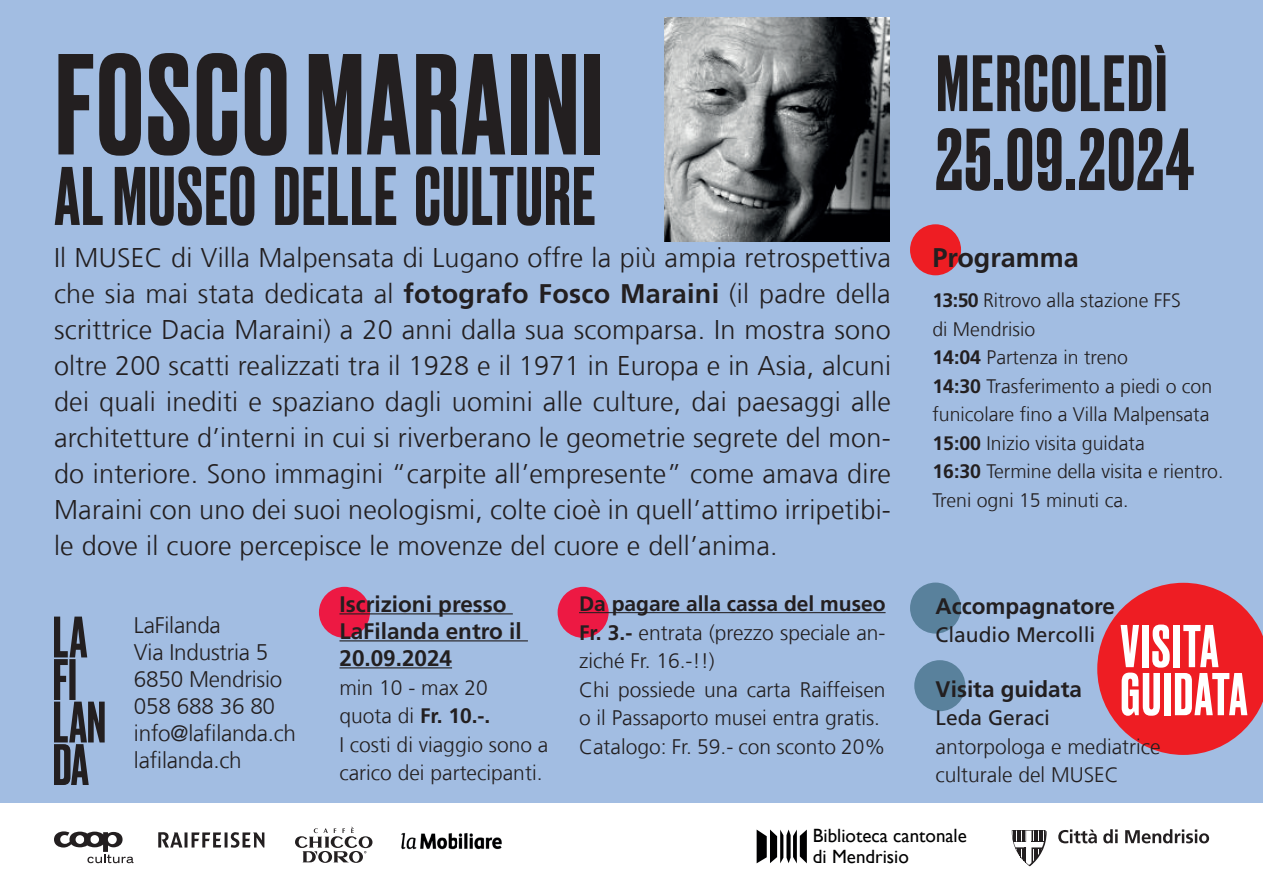
<style>
.page{position:relative;width:1263px;height:893px;background:#fff}
.page>*{position:absolute;margin:0;border:0;box-sizing:border-box;transform-origin:0 0}
.t1{font:500 135px "Druk";letter-spacing:.02em;color:#231f20}
.t2{font:500 82.5px "Druk";letter-spacing:.02em;color:#231f20}
.t3{font:500 78px "Druk";letter-spacing:.02em;color:#231f20}
.t4{font:500 75px "Druk";letter-spacing:.03em;color:#231f20}
.t5{font:500 56.7px/48px "Druk";letter-spacing:.03em;color:#fff}
.t6{font:300 27px/36px "Frutiger LT Com";letter-spacing:.01em;color:#231f20;text-align:justify}
.t7{font:700 27px "Frutiger LT Com";color:#231f20}
.t8{font:300 22.5px/27px "Frutiger LT Com";letter-spacing:-.01em;color:#231f20}
.t9{font:700 22.5px/27px "Frutiger LT Com";color:#231f20}
.t10{font:300 21px/28.5px "Frutiger LT Com";color:#231f20}
.t11{font:21px "Frutiger LT Com";color:#231f20}
.t12{font:300 19.5px/28.5px "Frutiger LT Com";color:#231f20}
.t13{font:19.2px/20.2px "Gill Sans";color:#000001}
.s1{font-weight:700}
</style>
<div class="page">
<div style="left:0;top:0;width:1263px;height:802px;background:#a2bde2"></div>
<img style="left:664px;top:17px;width:225px;height:224px">
<div style="left:319px;top:587px;width:51px;height:51px;background:#ed1943;border-radius:50%"></div>
<div style="left:910px;top:583px;width:51px;height:51px;background:#59819c;border-radius:50%"></div>
<hr style="left:339px;top:613px;width:174px;height:1px;background:#231f20">
<hr style="left:339px;top:640px;width:189px;height:1px;background:#231f20">
<hr style="left:339px;top:667px;width:113px;height:1px;background:#231f20">
<div style="left:910px;top:224px;width:51px;height:51px;background:#ee1d23;border-radius:50%"></div>
<div style="left:558px;top:587px;width:51px;height:51px;background:#ed1943;border-radius:50%"></div>
<hr style="left:579px;top:612px;width:306px;height:1px;background:#231f20">
<svg style="left:1097px;top:583px;width:166px;height:172px"></svg>
<div style="left:914px;top:660px;width:51px;height:51px;background:#59819c;border-radius:50%"></div>
<svg style="left:1012px;top:830px;width:35px;height:36px"></svg>
<svg style="left:1058px;top:829px;width:39px;height:14px"></svg>
<svg style="left:1103px;top:829px;width:14px;height:14px"></svg>
<svg style="left:1125px;top:829px;width:84px;height:14px"></svg>
<svg style="left:757px;top:829px;width:50px;height:34px"></svg>
<svg style="left:54px;top:831px;width:80px;height:32px"></svg>
<svg style="left:158px;top:832px;width:106px;height:16px"></svg>
<img style="left:401px;top:832px;width:101px;height:18px">
<svg style="left:295px;top:827px;width:77px;height:36px"></svg>
<svg style="left:54px;top:617px;width:51px;height:168px"></svg>
<h1 class="t1" style="left:55px;top:12px;width:549px">FOSCO MARAINI</h1>
<h3 class="t3" style="left:55px;top:143px;width:542px">AL MUSEO DELLE CULTURE</h3>
<p class="t6" style="left:54px;top:240px;width:838px">Il MUSEC di Villa Malpensata di Lugano offre la più ampia retrospettiva che sia mai stata dedicata al <span class="s1">fotografo Fosco Maraini</span> (il padre della scrittrice Dacia Maraini) a 20 anni dalla sua scomparsa. In mostra sono oltre 200 scatti realizzati tra il 1928 e il 1971 in Europa e in Asia, alcuni dei quali inediti e spaziano dagli uomini alle culture, dai paesaggi alle architetture d’interni in cui si riverberano le geometrie segrete del mon&shy;do interiore. Sono immagini “carpite all’empresente” come amava dire Maraini con uno dei suoi neologismi, colte cioè in quell’attimo irripetibi&shy;le dove il cuore percepisce le movenze del cuore e dell’anima.</p>
<p class="t9" style="left:339px;top:591px;width:184px">Iscrizioni presso<br>LaFilanda entro il<br>20.09.2024</p>
<p class="t10" style="left:339px;top:673px;width:210px">min 10 - max 20<br>quota di <span class="s1">Fr. 10.-.<br></span>I costi di viaggio sono a carico dei partecipanti.</p>
<p class="t10" style="left:579px;top:590px;width:308px"><span class="s1">Da pagare alla cassa del museo<br>Fr. 3.-</span> entrata (prezzo speciale an&shy;ziché Fr. 16.-!!)<br>Chi possiede una carta Raiffeisen o il Passaporto musei entra gratis.<br>Catalogo: Fr. 59.- con sconto 20%</p>
<p class="t8" style="left:134px;top:612px;width:164px">LaFilanda<br>Via Industria 5<br>6850 Mendrisio<br>058 688 36 80 info@lafilanda.ch lafilanda.ch</p>
<h3 class="t4" style="left:936px;top:32px;width:232px">MERCOLEDÌ</h3>
<h2 class="t2" style="left:935px;top:103px;width:260px">25.09.2024</h2>
<p class="t7" style="left:932px;top:242px;width:148px">Programma</p>
<p class="t12" style="left:932px;top:287px;width:293px"><span class="s1">13:50</span> Ritrovo alla stazione FFS<br>di Mendrisio<br><span class="s1">14:04</span> Partenza in treno<br><span class="s1">14:30</span> Trasferimento a piedi o con funicolare fino a Villa Malpensata<br><span class="s1">15:00</span> Inizio visita guidata<br><span class="s1">16:30</span> Termine della visita e rientro.<br>Treni ogni 15 minuti ca.</p>
<p class="t9" style="left:935px;top:592px;width:181px">Accompagnatore</p>
<p class="t11" style="left:935px;top:622px;width:161px">Claudio Mercolli</p>
<h3 class="t5" style="left:1120px;top:619px;width:128px">VISITA<br>GUIDATA</h3>
<p class="t9" style="left:935px;top:675px;width:148px">Visita guidata</p>
<p class="t11" style="left:935px;top:705px;width:116px">Leda Geraci</p>
<p class="t10" style="left:935px;top:732px;width:227px">antorpologa e mediatrice culturale del MUSEC</p>
<p class="t13" style="left:813px;top:826px;width:155px">Biblioteca cantonale di Mendrisio</p>
</div>
